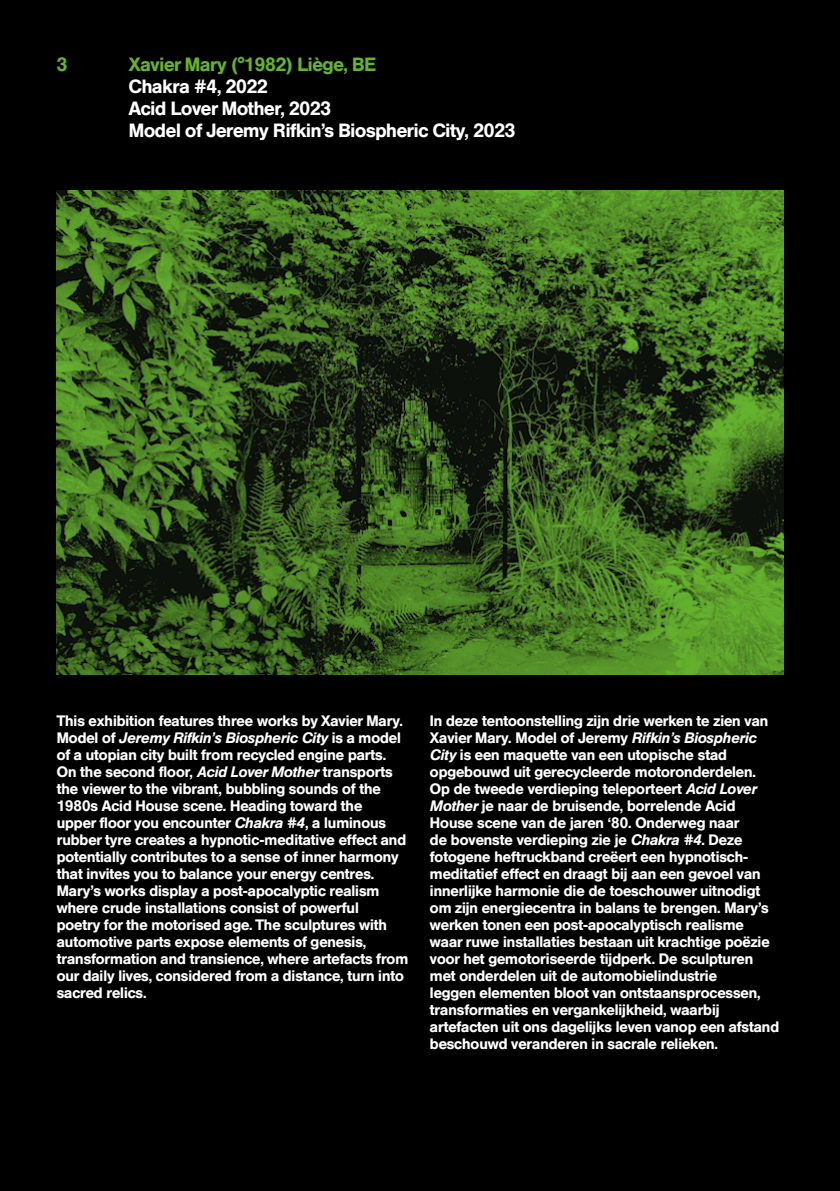
<style>
.page{position:relative;width:840px;height:1191px;background:#fff}
.page>*{position:absolute;margin:0;border:0;box-sizing:border-box;transform-origin:0 0}
.t1{font:500 19px/22px "Berthold Standard BQ";letter-spacing:-.01em;color:#fff}
.t2{font:500 19px "Berthold Standard BQ";letter-spacing:-.01em;color:#65b32e}
.t3{font:500 15px/17px "Berthold Standard BQ";color:#fff}
.s1{font-style:italic}
</style>
<div class="page">
<div style="left:0;top:0;width:839px;height:1191px;background:#000"></div>
<img style="left:57px;top:191px;width:725px;height:484px">
<p class="t2" style="left:57px;top:53px;width:12px">3</p>
<p class="t2" style="left:129px;top:53px;width:248px">Xavier Mary (°1982) Liège, BE</p>
<p class="t1" style="left:129px;top:75px;width:388px">Chakra #4, 2022<br>Acid Lover Mother, 2023<br>Model of Jeremy Rifkin’s Biospheric City, 2023</p>
<p class="t3" style="left:57px;top:712px;width:353px">This exhibition features three works by Xavier Mary.<br>Model of <span class="s1">Jeremy Rifkin’s Biospheric City</span> is a model of a utopian city built from recycled engine parts.<br>On the second floor, <span class="s1">Acid Lover Mother</span> transports the viewer to the vibrant, bubbling sounds of the 1980s Acid House scene. Heading toward the<br>upper floor you encounter <span class="s1">Chakra #4</span>, a luminous rubber tyre creates a hypnotic-meditative effect and potentially contributes to a sense of inner harmony that invites you to balance your energy centres.<br>Mary’s works display a post-apocalyptic realism where crude installations consist of powerful<br>poetry for the motorised age. The sculptures with automotive parts expose elements of genesis, transformation and transience, where artefacts from our daily lives, considered from a distance, turn into sacred relics.</p>
<p class="t3" style="left:429px;top:712px;width:350px">In deze tentoonstelling zijn drie werken te zien van Xavier Mary. Model of Jeremy <span class="s1">Rifkin’s Biospheric City</span> is een maquette van een utopische stad opgebouwd uit gerecycleerde motoronderdelen.<br>Op de tweede verdieping teleporteert <span class="s1">Acid Lover Mother</span> je naar de bruisende, borrelende Acid House scene van de jaren ‘80. Onderweg naar<br>de bovenste verdieping zie je <span class="s1">Chakra #4</span>. Deze fotogene heftruckband creëert een hypnotisch&shy;meditatief effect en draagt bij aan een gevoel van innerlijke harmonie die de toeschouwer uitnodigt om zijn energiecentra in balans te brengen. Mary’s werken tonen een post-apocalyptisch realisme waar ruwe installaties bestaan uit krachtige poëzie voor het gemotoriseerde tijdperk. De sculpturen met onderdelen uit de automobielindustrie<br>leggen elementen bloot van ontstaansprocessen, transformaties en vergankelijkheid, waarbij artefacten uit ons dagelijks leven vanop een afstand beschouwd veranderen in sacrale relieken.</p>
</div>
